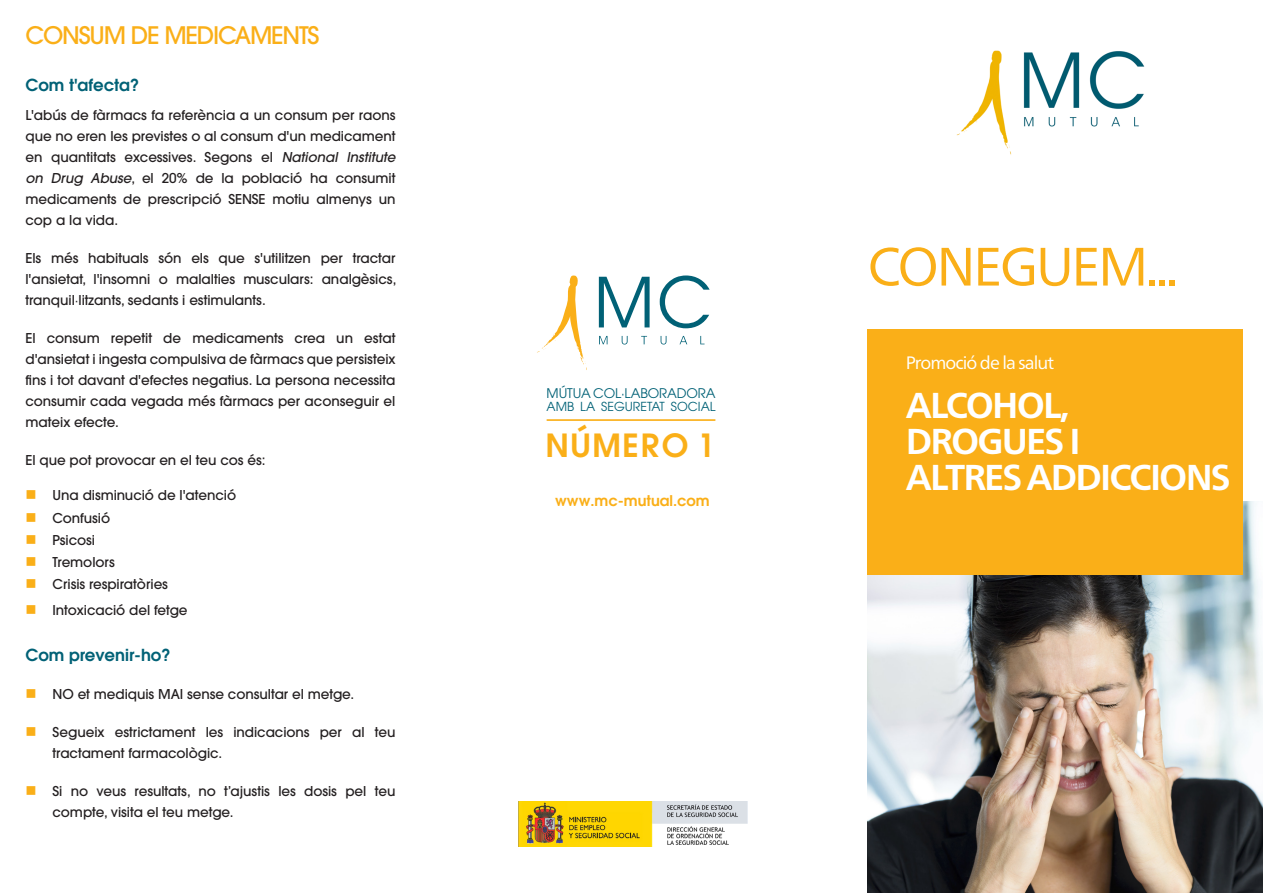
<style>
.page{position:relative;width:1263px;height:893px;background:#fff}
.page>*{position:absolute;margin:0;border:0;box-sizing:border-box;transform-origin:0 0}
.t1{font:54px "Frutiger Neue LT Pro";letter-spacing:-.05em;color:#faaf18}
.t2{font:700 36px/36px "Frutiger Neue LT Pro";letter-spacing:-.05em;color:#fff}
.t3{font:600 31.8px "ITC Avant Garde Std";letter-spacing:.05em;color:#faaf18}
.t4{font:500 24px "ITC Avant Garde Std";letter-spacing:-.05em;color:#faaf18}
.t5{font:18px "Frutiger Neue LT Pro";letter-spacing:-.05em;color:#fff}
.t6{font:600 16.5px "ITC Avant Garde Std";color:#016176}
.Bold_Italic{font:600 14.7px "ITC Avant Garde Std";color:#faaf18}
.t7{font:500 13.5px/21px "ITC Avant Garde Std";letter-spacing:-.005em;color:#231f20}
.t8{font:13.2px "ITC Avant Garde Pro";letter-spacing:-.01em;color:#016176}
.t9{font:12.45px "ITC Avant Garde Pro";color:#016176}
.s1{font-style:italic}
</style>
<div class="page">
<img style="left:956px;top:50px;width:189px;height:105px">
<img style="left:518px;top:801px;width:230px;height:46px">
<img style="left:867px;top:501px;width:396px;height:392px">
<div style="left:867px;top:330px;width:376px;height:245px;background:#faaf18"></div>
<svg style="left:537px;top:275px;width:50px;height:95px"></svg>
<svg style="left:660px;top:275px;width:50px;height:53px"></svg>
<svg style="left:622px;top:336px;width:6px;height:8px"></svg>
<svg style="left:641px;top:336px;width:6px;height:8px"></svg>
<svg style="left:661px;top:336px;width:5px;height:8px"></svg>
<svg style="left:679px;top:336px;width:8px;height:8px"></svg>
<svg style="left:700px;top:336px;width:4px;height:8px"></svg>
<svg style="left:599px;top:277px;width:51px;height:50px"></svg>
<svg style="left:599px;top:336px;width:8px;height:8px"></svg>
<hr style="left:547px;top:419px;width:168px;height:2px;background:#faaf18">
<p class="t4" style="left:26px;top:20px;width:296px">CONSUM DE MEDICAMENTS</p>
<p class="t6" style="left:26px;top:74px;width:115px">Com t'afecta?</p>
<p class="t7" style="left:26px;top:105px;width:374px">L'abús de fàrmacs fa referència a un consum per raons que no eren les previstes o al consum d'un medicament en quantitats excessives. Segons el <span class="s1">National Institute on Drug Abuse</span>, el 20% de la població ha consumit medicaments de prescripció SENSE motiu almenys un cop a la vida.</p>
<p class="t7" style="left:26px;top:248px;width:372px;text-align:justify">Els més habituals són els que s'utilitzen per tractar l'ansietat, l'insomni o malalties musculars: analgèsics, tranquil·litzants, sedants i estimulants.</p>
<p class="t7" style="left:26px;top:328px;width:371px;text-align:justify">El consum repetit de medicaments crea un estat d'ansietat i ingesta compulsiva de fàrmacs que persisteix fins i tot davant d'efectes negatius. La persona necessita consumir cada vegada més fàrmacs per aconseguir el mateix efecte.</p>
<p class="t7" style="left:26px;top:450px;width:241px">El que pot provocar en el teu cos és:</p>
<p class="t7" style="left:53px;top:485px;width:185px">Una disminució de l'atenció</p>
<p class="t7" style="left:53px;top:507px;width:59px">Confusió</p>
<p class="t7" style="left:53px;top:529px;width:44px">Psicosi</p>
<p class="t7" style="left:53px;top:552px;width:64px">Tremolors</p>
<p class="t7" style="left:53px;top:574px;width:117px">Crisis respiratòries</p>
<p class="t7" style="left:53px;top:599px;width:137px">Intoxicació del fetge</p>
<p class="t6" style="left:26px;top:644px;width:147px">Com prevenir-ho?</p>
<p class="t7" style="left:53px;top:684px;width:303px">NO et mediquis MAI sense consultar el metge.</p>
<p class="t7" style="left:53px;top:722px;width:344px">Segueix estrictament les indicacions per al teu tractament farmacològic.</p>
<p class="t7" style="left:53px;top:781px;width:344px">Si no veus resultats, no t’ajustis les dosis pel teu compte, visita el teu metge.</p>
<p class="t8" style="left:547px;top:385px;width:170px">MÚTUA COL·LABORADORA</p>
<p class="t9" style="left:547px;top:399px;width:170px">AMB LA SEGURETAT SOCIAL</p>
<p class="t3" style="left:545px;top:424px;width:172px">NÚMERO 1</p>
<p class="Bold_Italic" style="left:555px;top:491px;width:156px">www.mc-mutual.com</p>
<p class="t1" style="left:867px;top:234px;width:313px">CONEGUEM...</p>
<p class="t5" style="left:906px;top:352px;width:150px">Promoció de la salut</p>
<p class="t2" style="left:906px;top:387px;width:326px">ALCOHOL,<br>DROGUES I<br>ALTRES ADDICCIONS</p>
</div>
